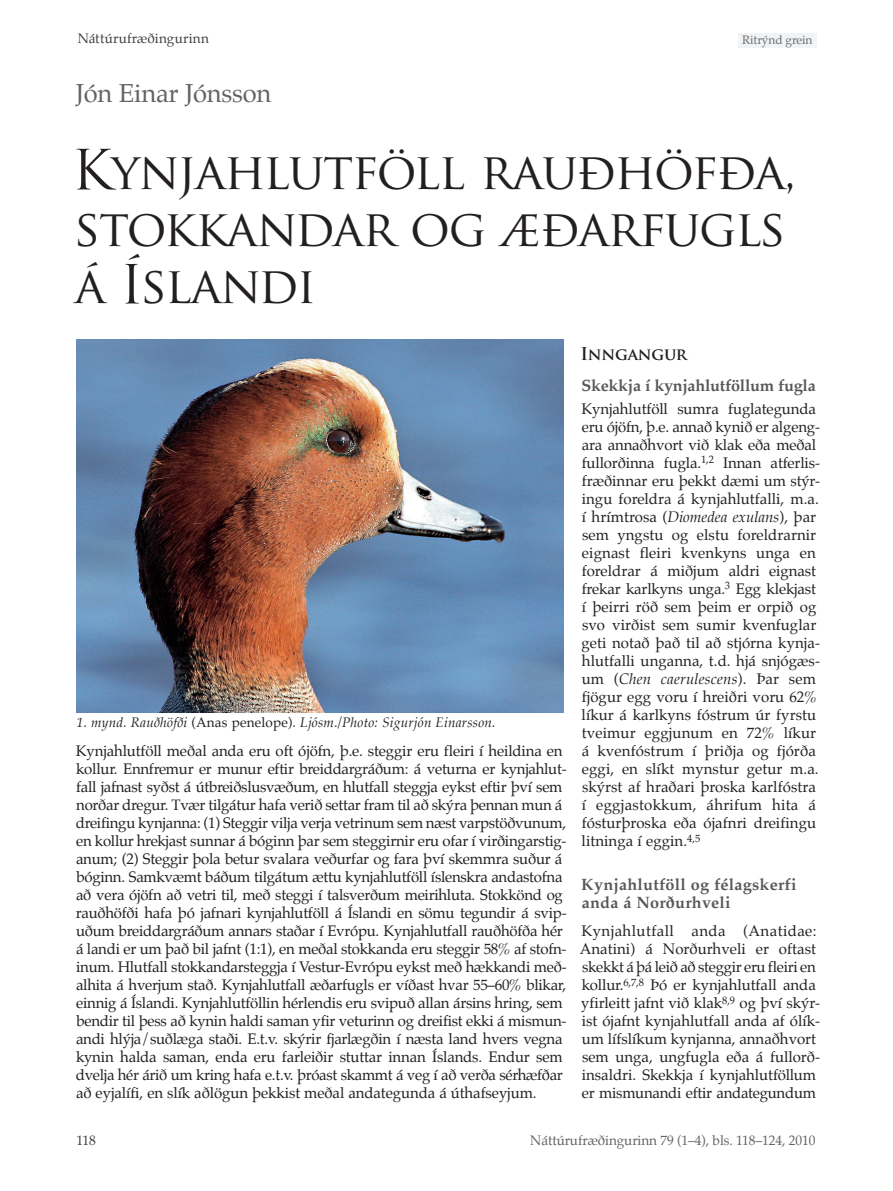
<style>
.page{position:relative;width:893px;height:1191px;background:#fff}
.page>*{position:absolute;margin:0;border:0;box-sizing:border-box;transform-origin:0 0}
.t1{font:49.5px/57px "Trajan Pro";letter-spacing:-.03em;color:#231f20}
.t2{font:25.5px "Palatino";letter-spacing:-.01em;color:#636366}
.t3{font:700 16.5px "Trajan Pro";letter-spacing:-.015em;color:#231f20}
.t4{font:700 16.2px/18px "Palatino";letter-spacing:.015em;color:#57585a}
.t5{font:700 16.2px "Palatino";letter-spacing:-.015em;color:#57585a}
.t6{font:15px/18px "Palatino";letter-spacing:-.015em;color:#231f20}
.t7{font:15px/18px "Palatino";letter-spacing:.005em;color:#231f20}
.t8{font:italic 13.5px "Palatino";letter-spacing:.015em;color:#231f20}
.t9{font:13.5px "Palatino";letter-spacing:-.005em;color:#636366}
.t10{font:13.5px "Palatino";letter-spacing:.015em;color:#3e3e3f}
.t11{font:12px "Palatino";letter-spacing:-.01em;color:#6c6d70}
.s1{font-size:54px}
.s2{font-size:52.5px}
.s3{font-size:17.25px}
.s4{font-style:italic}
.s5{font-style:normal}
</style>
<div class="page">
<div style="left:738px;top:33px;width:79px;height:14px;background:#f2f3f4"></div>
<img style="left:77px;top:339px;width:487px;height:373px">
<p class="t10" style="left:78px;top:27px;width:133px">Náttúrufræðingurinn</p>
<h2 class="t2" style="left:76px;top:72px;width:197px">Jón Einar Jónsson</h2>
<p class="t11" style="left:742px;top:29px;width:72px">Ritrýnd grein</p>
<h1 class="t1" style="left:72px;top:142px;width:726px"><span class="s1">K</span>ynjahlutföll rauðhöfða, stokkandar og æðarfugls á <span class="s2">Í</span>slandi</h1>
<p class="t3" style="left:580px;top:344px;width:108px"><span class="s3">I</span>nngangur</p>
<p class="t5" style="left:581px;top:371px;width:236px">Skekkja í kynjahlutföllum fugla</p>
<p class="t7" style="left:581px;top:400px;width:240px">Kynjahlutföll sumra fuglategunda eru ójöfn, þ.e. annað kynið er algeng&shy;ara annaðhvort við klak eða meðal fullorðinna fugla.<sup>1,2</sup> Innan atferlis&shy;fræðinnar eru þekkt dæmi um stýr&shy;ingu foreldra á kynjahlutfalli, m.a. í hrímtrosa (<span class="s4">Diomedea exulans</span>), þar sem yngstu og elstu foreldrarnir eignast fleiri kvenkyns unga en foreldrar á miðjum aldri eignast frekar karlkyns unga.<sup>3</sup> Egg klekjast í þeirri röð sem þeim er orpið og svo virðist sem sumir kvenfuglar geti notað það til að stjórna kynja&shy;hlutfalli unganna, t.d. hjá snjógæs&shy;um (<span class="s4">Chen caerulescens</span>). Þar sem fjögur egg voru í hreiðri voru 62% líkur á karlkyns fóstrum úr fyrstu tveimur eggjunum en 72% líkur á kvenfóstrum í þriðja og fjórða eggi, en slíkt mynstur getur m.a. skýrst af hraðari þroska karlfóstra í eggjastokkum, áhrifum hita á fósturþroska eða ójafnri dreifingu litninga í eggin.<sup>4,5</sup></p>
<p class="t4" style="left:581px;top:875px;width:217px">Kynjahlutföll og félagskerfi anda á Norðurhveli</p>
<p class="t6" style="left:580px;top:922px;width:242px">Kynjahlutfall anda (Anatidae:<br>Anatini) á Norðurhveli er oftast skekkt á þá leið að steggir eru fleiri en kollur.<sup>6,7,8</sup> Þó er kynjahlutfall anda yfirleitt jafnt við klak<sup>8,9</sup> og því skýr&shy;ist ójafnt kynjahlutfall anda af ólík&shy;um lífslíkum kynjanna, annaðhvort sem unga, ungfugla eða á fullorð&shy;insaldri. Skekkja í kynjahlutföllum er mismunandi eftir andategundum</p>
<p class="t8" style="left:77px;top:712px;width:420px">1. mynd. Rauðhöfði <span class="s5">(Anas penelope)</span>. Ljósm./Photo: Sigurjón Einarsson.</p>
<p class="t6" style="left:76px;top:742px;width:492px">Kynjahlutföll meðal anda eru oft ójöfn, þ.e. steggir eru fleiri í heildina en kollur. Ennfremur er munur eftir breiddargráðum: á veturna er kynjahlut&shy;fall jafnast syðst á útbreiðslusvæðum, en hlutfall steggja eykst eftir því sem norðar dregur. Tvær tilgátur hafa verið settar fram til að skýra þennan mun á dreifingu kynjanna: (1) Steggir vilja verja vetrinum sem næst varpstöðvunum, en kollur hrekjast sunnar á bóginn þar sem steggirnir eru ofar í virðingarstig&shy;anum; (2) Steggir þola betur svalara veðurfar og fara því skemmra suður á bóginn. Samkvæmt báðum tilgátum ættu kynjahlutföll íslenskra andastofna að vera ójöfn að vetri til, með steggi í talsverðum meirihluta. Stokkönd og rauðhöfði hafa þó jafnari kynjahlutföll á Íslandi en sömu tegundir á svip&shy;uðum breiddargráðum annars staðar í Evrópu. Kynjahlutfall rauðhöfða hér á landi er um það bil jafnt (1:1), en meðal stokkanda eru steggir 58% af stofn&shy;inum. Hlutfall stokkandarsteggja í Vestur-Evrópu eykst með hækkandi með&shy;alhita á hverjum stað. Kynjahlutfall æðarfugls er víðast hvar 55–60% blikar, einnig á Íslandi. Kynjahlutföllin hérlendis eru svipuð allan ársins hring, sem bendir til þess að kynin haldi saman yfir veturinn og dreifist ekki á mismun&shy;andi hlýja/suðlæga staði. E.t.v. skýrir fjarlægðin í næsta land hvers vegna kynin halda saman, enda eru farleiðir stuttar innan Íslands. Endur sem dvelja hér árið um kring hafa e.t.v. þróast skammt á veg í að verða sérhæfðar að eyjalífi, en slík aðlögun þekkist meðal andategunda á úthafseyjum.</p>
<p class="t9" style="left:530px;top:1128px;width:287px">Náttúrufræðingurinn 79 (1–4), bls. 118–124, 2010</p>
<p class="t10" style="left:77px;top:1128px;width:21px">118</p>
</div>
